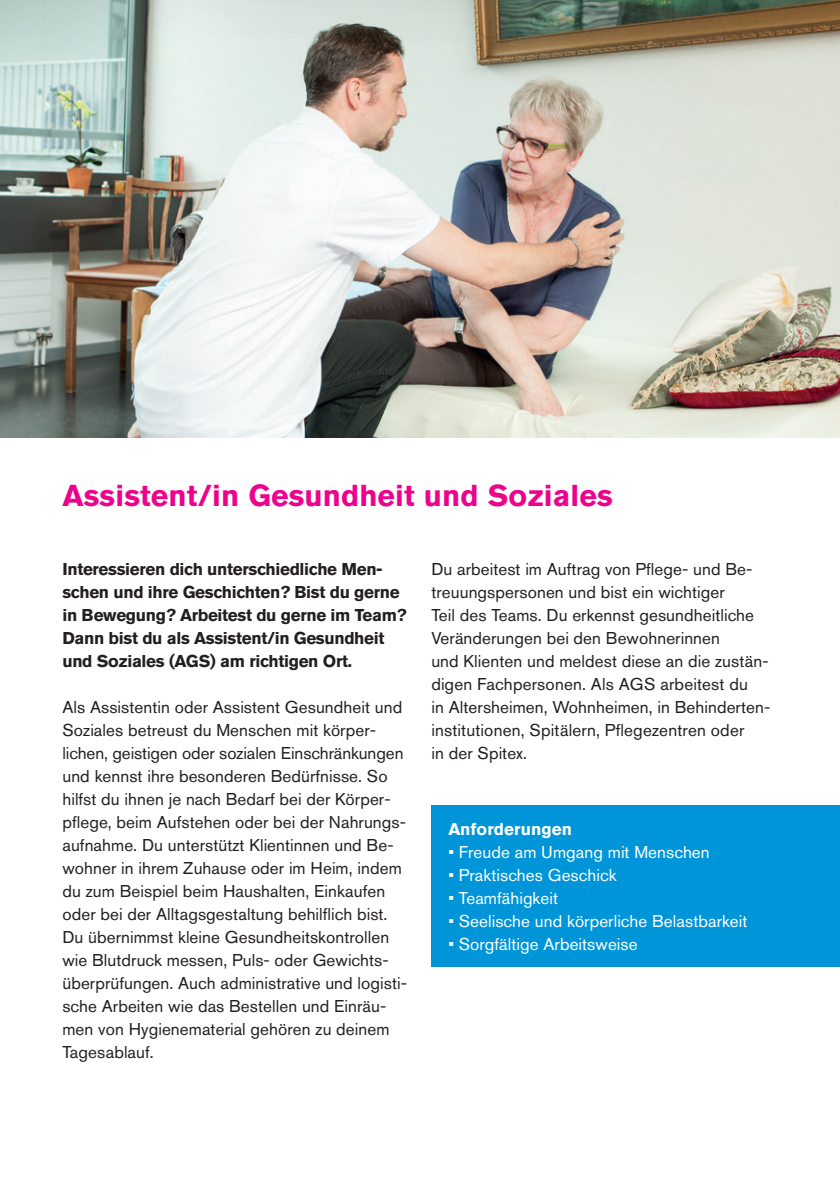
<style>
.page{position:relative;width:840px;height:1191px;background:#fff}
.page>*{position:absolute;margin:0;border:0;box-sizing:border-box;transform-origin:0 0}
.t1{font:700 30px "Akzidenz Grotesk BQ";letter-spacing:.005em;color:#ed028c}
.t2{font:17px/23px "Akzidenz Grotesk BQ";letter-spacing:.005em;color:#231f20}
.t3{font:700 17px/23px "Akzidenz Grotesk BQ";letter-spacing:-.02em;color:#231f20}
.t4{font:17px "Akzidenz Grotesk BQ";letter-spacing:.005em;color:#fff}
.t5{font:700 17px "Akzidenz Grotesk BQ";letter-spacing:.005em;color:#fff}
</style>
<div class="page">
<img style="left:0;top:0;width:839px;height:437px">
<div style="left:431px;top:805px;width:408px;height:162px;background:#0095d9"></div>
<h1 class="t1" style="left:62px;top:478px;width:551px">Assistent/in Gesundheit und Soziales</h1>
<p class="t3" style="left:62px;top:558px;width:346px">Interessieren dich unterschiedliche Men&shy;schen und ihre Geschichten? Bist du gerne in Bewegung? Arbeitest du gerne im Team?<br>Dann bist du als Assistent/in Gesundheit und Soziales (AGS) am richtigen Ort.</p>
<p class="t2" style="left:62px;top:695px;width:346px">Als Assistentin oder Assistent Gesundheit und Soziales betreust du Menschen mit körper&shy;lichen, geistigen oder sozialen Einschränkungen und kennst ihre besonderen Bedürfnisse. So hilfst du ihnen je nach Bedarf bei der Körper&shy;pflege, beim Aufstehen oder bei der Nahrungs&shy;aufnahme. Du unterstützt Klientinnen und Be-- wohner in ihrem Zuhause oder im Heim, indem du zum Beispiel beim Haushalten, Einkaufen oder bei der Alltagsgestaltung behilflich bist.<br>Du übernimmst kleine Gesundheitskontrollen wie Blutdruck messen, Puls- oder Gewichts&shy;überprüfungen. Auch administrative und logisti&shy;sche Arbeiten wie das Bestellen und Einräu&shy;men von Hygienematerial gehören zu deinem Tagesablauf.</p>
<p class="t2" style="left:431px;top:557px;width:339px">Du arbeitest im Auftrag von Pflege- und Be-- treuungspersonen und bist ein wichtiger<br>Teil des Teams. Du erkennst gesundheitliche Veränderungen bei den Bewohnerinnen<br>und Klienten und meldest diese an die zustän&shy;digen Fachpersonen. Als AGS arbeitest du<br>in Altersheimen, Wohnheimen, in Behinderten&shy;institutionen, Spitälern, Pflegezentren oder<br>in der Spitex.</p>
<p class="t5" style="left:448px;top:819px;width:125px">Anforderungen</p>
<p class="t4" style="left:448px;top:842px;width:263px">• Freude am Umgang mit Menschen</p>
<p class="t4" style="left:448px;top:865px;width:169px">• Praktisches Geschick</p>
<p class="t4" style="left:448px;top:888px;width:111px">• Teamfähigkeit</p>
<p class="t4" style="left:448px;top:911px;width:300px">• Seelische und körperliche Belastbarkeit</p>
<p class="t4" style="left:448px;top:934px;width:191px">• Sorgfältige Arbeitsweise</p>
</div>
